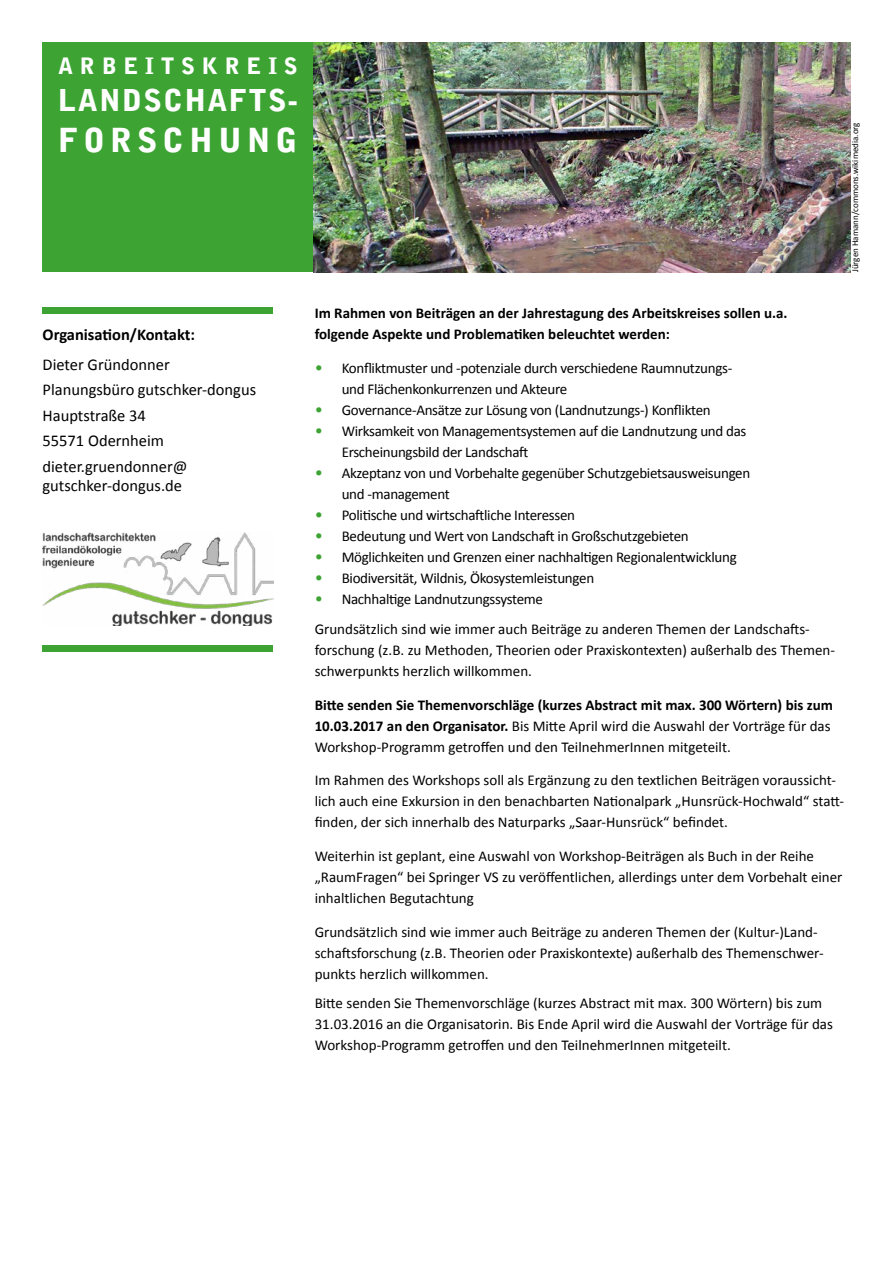
<style>
.page{position:relative;width:893px;height:1263px;background:#fff}
.page>*{position:absolute;margin:0;border:0;box-sizing:border-box;transform-origin:0 0}
.t1{font:900 33px "Bell Gothic Std";letter-spacing:.15em;color:#fff}
.t2{font:900 30px "Bell Gothic Std";letter-spacing:.045em;color:#fff}
.t3{font:900 22.5px "Bell Gothic Std";letter-spacing:.3em;color:#fff}
.t4{font:16.5px/25.5px "Calibri";color:#000}
.t5{font:700 16.5px "Calibri";color:#000}
.t6{font:15px/21px "Calibri";color:#000}
.t7{font:15px/21px "Calibri";letter-spacing:-.02em;color:#000}
.t8{font:700 15px/21px "Calibri";color:#000}
.t9{font:9px "Calibri";color:#000}
.s1{font-size:16.5px;color:#3da434}
.s2{font-weight:700}
</style>
<div class="page">
<div style="left:43px;top:43px;width:271px;height:229px;background:#3da434"></div>
<img style="left:314px;top:43px;width:536px;height:229px">
<div style="left:43px;top:307px;width:230px;height:7px;background:#3da434"></div>
<div style="left:43px;top:645px;width:230px;height:7px;background:#3da434"></div>
<img style="left:43px;top:533px;width:231px;height:92px">
<h3 class="t3" style="left:58px;top:52px;width:241px">ARBEITSKREIS</h3>
<h2 class="t2" style="left:58px;top:83px;width:241px">LANDSCHAFTS-</h2>
<h1 class="t1" style="left:58px;top:120px;width:241px">FORSCHUNG</h1>
<p class="t5" style="left:43px;top:324px;width:154px">Organisation/Kontakt:</p>
<p class="t4" style="left:43px;top:351px;width:215px">Dieter Gründonner<br>Planungsbüro gutschker-dongus<br>Hauptstraße 34<br>55571 Odernheim dieter.gruendonner@</p>
<p class="t4" style="left:43px;top:473px;width:141px">gutschker-dongus.de</p>
<p class="t9" style="left:850px;top:272px;width:151px;rotate:-90deg">Jürgen Hamann/commons.wikimedia.org</p>
<p class="t8" style="left:315px;top:303px;width:474px">Im Rahmen von Beiträgen an der Jahrestagung des Arbeitskreises sollen u.a. folgende Aspekte und Problematiken beleuchtet werden:</p>
<p class="t7" style="left:342px;top:358px;width:392px;text-indent:-27px"><span class="s1">•</span> Konfliktmuster und -potenziale durch verschiedene Raumnutzungs&shy;und Flächenkonkurrenzen und Akteure</p>
<p class="t7" style="left:315px;top:400px;width:398px"><span class="s1">•</span> Governance-Ansätze zur Lösung von (Landnutzungs-) Konflikten</p>
<p class="t7" style="left:342px;top:421px;width:406px;text-indent:-27px"><span class="s1">•</span> Wirksamkeit von Managementsystemen auf die Landnutzung und das<br>Erscheinungsbild der Landschaft</p>
<p class="t7" style="left:342px;top:463px;width:410px;text-indent:-27px"><span class="s1">•</span> Akzeptanz von und Vorbehalte gegenüber Schutzgebietsausweisungen und -management</p>
<p class="t7" style="left:315px;top:505px;width:262px"><span class="s1">•</span> Politische und wirtschaftliche Interessen</p>
<p class="t7" style="left:315px;top:526px;width:376px"><span class="s1">•</span> Bedeutung und Wert von Landschaft in Großschutzgebieten</p>
<p class="t7" style="left:315px;top:547px;width:424px"><span class="s1">•</span> Möglichkeiten und Grenzen einer nachhaltigen Regionalentwicklung</p>
<p class="t7" style="left:315px;top:568px;width:281px"><span class="s1">•</span> Biodiversität, Wildnis, Ökosystemleistungen</p>
<p class="t6" style="left:315px;top:585px;width:496px;line-height:29.5px"><span class="s1">•</span> Nachhaltige Landnutzungssysteme<br>Grundsätzlich sind wie immer auch Beiträge zu anderen Themen der Landschafts-</p>
<p class="t6" style="left:315px;top:639px;width:522px">forschung (z.B. zu Methoden, Theorien oder Praxiskontexten) außerhalb des Themen&shy;schwerpunkts herzlich willkommen.</p>
<p class="t6" style="left:315px;top:694px;width:520px"><span class="s2">Bitte senden Sie Themenvorschläge (kurzes Abstract mit max. 300 Wörtern) bis zum<br>10.03.2017 an den Organisator.</span> Bis Mitte April wird die Auswahl der Vorträge für das<br>Workshop-Programm getroffen und den TeilnehmerInnen mitgeteilt.</p>
<p class="t6" style="left:315px;top:770px;width:531px">Im Rahmen des Workshops soll als Ergänzung zu den textlichen Beiträgen voraussicht&shy;lich auch eine Exkursion in den benachbarten Nationalpark „Hunsrück-Hochwald“ statt&shy;finden, der sich innerhalb des Naturparks „Saar-Hunsrück“ befindet.</p>
<p class="t6" style="left:315px;top:846px;width:529px">Weiterhin ist geplant, eine Auswahl von Workshop-Beiträgen als Buch in der Reihe „RaumFragen“ bei Springer VS zu veröffentlichen, allerdings unter dem Vorbehalt einer inhaltlichen Begutachtung</p>
<p class="t6" style="left:315px;top:921px;width:510px">Grundsätzlich sind wie immer auch Beiträge zu anderen Themen der (Kultur-)Land&shy;schaftsforschung (z.B. Theorien oder Praxiskontexte) außerhalb des Themenschwer&shy;punkts herzlich willkommen.</p>
<p class="t6" style="left:315px;top:993px;width:520px">Bitte senden Sie Themenvorschläge (kurzes Abstract mit max. 300 Wörtern) bis zum<br>31.03.2016 an die Organisatorin. Bis Ende April wird die Auswahl der Vorträge für das<br>Workshop-Programm getroffen und den TeilnehmerInnen mitgeteilt.</p>
</div>
